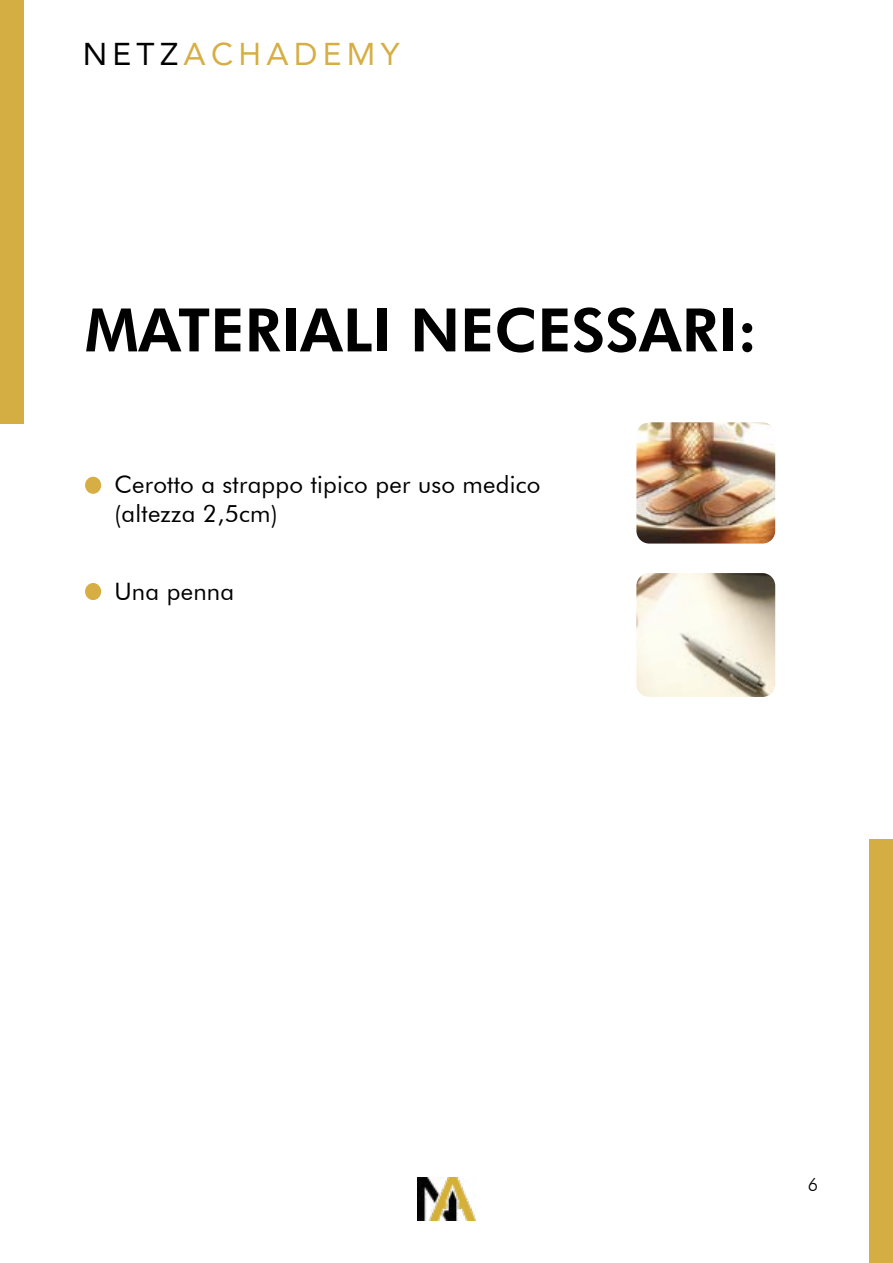
<style>
.page{position:relative;width:893px;height:1263px;background:#fff}
.page>*{position:absolute;margin:0;border:0;box-sizing:border-box;transform-origin:0 0}
.t1{font:800 60px "Futura BT";color:#000}
.t2{font:31.5px "Avenir";letter-spacing:.17em;color:#d6ae44}
.t3{font:24px/28.8px "Futura BT";letter-spacing:.01em;color:#000}
.t4{font:300 18px "Futura BT";color:#000}
.s1{color:#000}
</style>
<div class="page">
<img style="left:418px;top:1177px;width:57px;height:43px">
<div style="left:85px;top:477px;width:16px;height:17px;background:#d6ae44;border-radius:50%"></div>
<div style="left:85px;top:583px;width:16px;height:17px;background:#d6ae44;border-radius:50%"></div>
<img style="left:636px;top:573px;width:139px;height:124px">
<div style="left:0;top:0;width:23px;height:424px;background:#d5ae43"></div>
<div style="left:870px;top:839px;width:23px;height:424px;background:#d5ae43"></div>
<img style="left:636px;top:422px;width:139px;height:121px">
<h2 class="t2" style="left:83px;top:29px;width:318px"><span class="s1">NETZ</span>ACHADEMY</h2>
<h1 class="t1" style="left:85px;top:294px;width:674px">MATERIALI NECESSARI:</h1>
<p class="t3" style="left:114px;top:470px;width:428px">Cerotto a strappo tipico per uso medico (altezza 2,5cm)</p>
<p class="t3" style="left:114px;top:577px;width:121px">Una penna</p>
<p class="t4" style="left:808px;top:1174px;width:12px">6</p>
</div>
